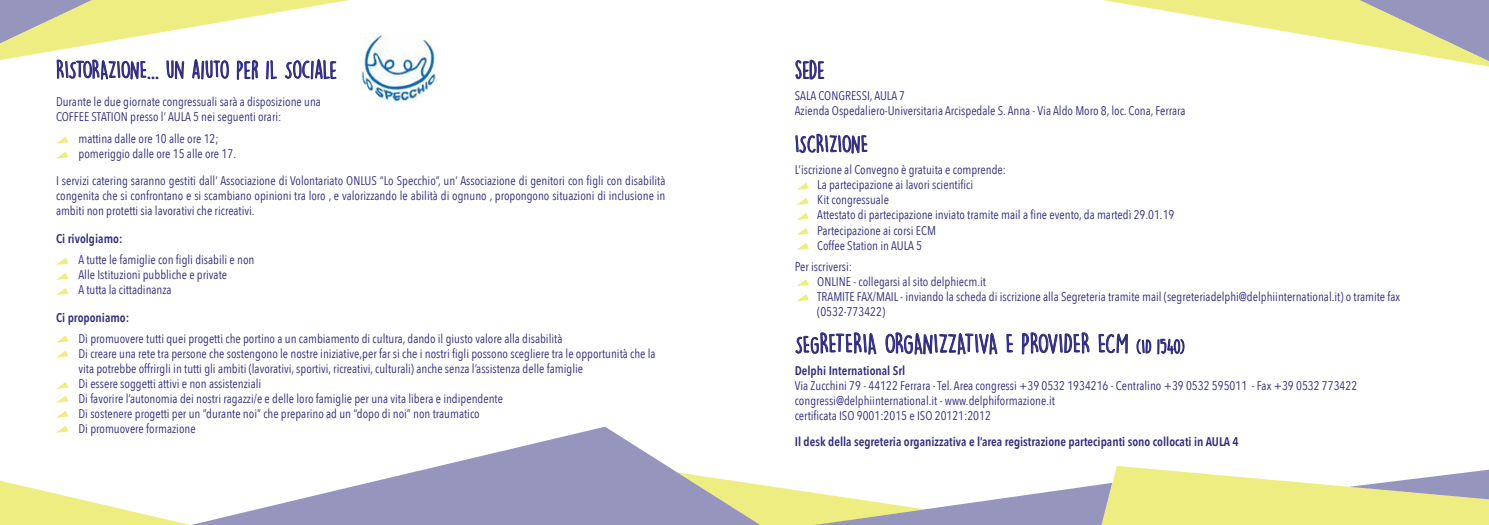
<style>
.page{position:relative;width:1489px;height:525px;background:#fff}
.page>*{position:absolute;margin:0;border:0;box-sizing:border-box;transform-origin:0 0}
.t1{font:25px "DK Lemon Yellow Sun";color:#2e2c7e}
.t2{font:22.5px "DK Lemon Yellow Sun";color:#2e2c7e}
.t3{font:12.5px/15px "Avenir Next Condensed";color:#2e2c7e}
.t4{font:600 12.5px "Avenir Next Condensed";color:#2e2c7e}
.s1{font-size:22.5px}
.s2{font-size:17.5px}
</style>
<div class="page">
<svg style="left:0;top:480px;width:71px;height:44px"></svg>
<svg style="left:1103px;top:0;width:385px;height:67px"></svg>
<svg style="left:71px;top:426px;width:606px;height:98px"></svg>
<svg style="left:795px;top:59px;width:29px;height:20px"></svg>
<svg style="left:795px;top:332px;width:81px;height:23px"></svg>
<svg style="left:885px;top:332px;width:112px;height:23px"></svg>
<svg style="left:1006px;top:334px;width:7px;height:18px"></svg>
<svg style="left:1021px;top:332px;width:68px;height:23px"></svg>
<svg style="left:1098px;top:333px;width:29px;height:20px"></svg>
<svg style="left:1136px;top:339px;width:15px;height:16px"></svg>
<svg style="left:1157px;top:338px;width:27px;height:17px"></svg>
<svg style="left:0;top:0;width:349px;height:80px"></svg>
<svg style="left:677px;top:466px;width:811px;height:58px"></svg>
<svg style="left:795px;top:133px;width:72px;height:72px"></svg>
<svg style="left:797px;top:213px;width:11px;height:7px"></svg>
<svg style="left:797px;top:228px;width:11px;height:7px"></svg>
<svg style="left:797px;top:243px;width:11px;height:7px"></svg>
<svg style="left:797px;top:279px;width:11px;height:7px"></svg>
<svg style="left:797px;top:294px;width:11px;height:7px"></svg>
<svg style="left:57px;top:136px;width:11px;height:7px"></svg>
<svg style="left:57px;top:151px;width:11px;height:7px"></svg>
<svg style="left:56px;top:258px;width:12px;height:7px"></svg>
<svg style="left:56px;top:273px;width:12px;height:7px"></svg>
<svg style="left:56px;top:288px;width:12px;height:7px"></svg>
<svg style="left:57px;top:335px;width:11px;height:7px"></svg>
<svg style="left:57px;top:350px;width:11px;height:7px"></svg>
<svg style="left:57px;top:395px;width:11px;height:7px"></svg>
<svg style="left:57px;top:410px;width:11px;height:7px"></svg>
<svg style="left:57px;top:425px;width:11px;height:7px"></svg>
<svg style="left:56px;top:382px;width:12px;height:7px"></svg>
<img style="left:360px;top:33px;width:78px;height:69px">
<h2 class="t2" style="left:56px;top:56px;width:283px">RISTORAZIONE… UN AIUTO PER IL SOCIALE</h2>
<p class="t3" style="left:56px;top:94px;width:266px">Durante le due giornate congressuali sarà a disposizione una<br>COFFEE STATION presso l’ AULA 5 nei seguenti orari:</p>
<p class="t3" style="left:78px;top:130px;width:159px">mattina dalle ore 10 alle ore 12; pomeriggio dalle ore 15 alle ore 17.</p>
<p class="t3" style="left:56px;top:173px;width:611px;text-align:justify">I servizi catering saranno gestiti dall’ Associazione di Volontariato ONLUS “Lo Specchio”, un’ Associazione di genitori con figli con disabilità congenita che si confrontano e si scambiano opinioni tra loro , e valorizzando le abilità di ognuno , propongono situazioni di inclusione in ambiti non protetti sia lavorativi che ricreativi.</p>
<p class="t4" style="left:56px;top:227px;width:68px">Ci rivolgiamo:</p>
<p class="t3" style="left:78px;top:251px;width:177px">A tutte le famiglie con figli disabili e non<br>Alle Istituzioni pubbliche e private<br>A tutta la cittadinanza</p>
<p class="t4" style="left:56px;top:306px;width:75px">Ci proponiamo:</p>
<p class="t3" style="left:78px;top:330px;width:578px">Di promuovere tutti quei progetti che portino a un cambiamento di cultura, dando il giusto valore alla disabilità<br>Di creare una rete tra persone che sostengono le nostre iniziative,per far si che i nostri figli possono scegliere tra le opportunità che la vita potrebbe offrirgli in tutti gli ambiti (lavorativi, sportivi, ricreativi, culturali) anche senza l’assistenza delle famiglie<br>Di essere soggetti attivi e non assistenziali<br>Di favorire l’autonomia dei nostri ragazzi/e e delle loro famiglie per una vita libera e indipendente<br>Di sostenere progetti per un “durante noi” che preparino ad un “dopo di noi” non traumatico<br>Di promuovere formazione</p>
<h2 class="t2" style="left:794px;top:56px;width:32px">SEDE</h2>
<p class="t3" style="left:794px;top:88px;width:392px">SALA CONGRESSI, AULA 7<br>Azienda Ospedaliero-Universitaria Arcispedale S. Anna - Via Aldo Moro 8, loc. Cona, Ferrara</p>
<h2 class="t2" style="left:794px;top:130px;width:75px">ISCRIZIONE</h2>
<p class="t3" style="left:817px;top:162px;width:358px;text-indent:-22px">L’iscrizione al Convegno è gratuita e comprende:<br>La partecipazione ai lavori scientifici<br>Kit congressuale<br>Attestato di partecipazione inviato tramite mail a fine evento, da martedì 29.01.19<br>Partecipazione ai corsi ECM<br>Coffee Station in AULA 5</p>
<p class="t3" style="left:817px;top:258px;width:584px;text-indent:-22px">Per iscriversi:<br>ONLINE - collegarsi al sito delphiecm.it<br>TRAMITE FAX/MAIL - inviando la scheda di iscrizione alla Segreteria tramite mail (segreteriadelphi@delphiinternational.it) o tramite fax (0532-773422)</p>
<h1 class="t1" style="left:794px;top:328px;width:391px"><span class="s1">SEG</span>RETERIA ORGANIZZATIVA E PROVIDER ECM <span class="s2">(ID 1540)</span></h1>
<p class="t4" style="left:794px;top:359px;width:112px">Delphi International Srl</p>
<p class="t3" style="left:794px;top:377px;width:564px">Via Zucchini 79 - 44122 Ferrara - Tel. Area congressi +39 0532 1934216 - Centralino +39 0532 595011 - Fax +39 0532 773422 congressi@delphiinternational.it - www.delphiformazione.it<br>certificata ISO 9001:2015 e ISO 20121:2012</p>
<p class="t4" style="left:794px;top:431px;width:445px">Il desk della segreteria organizzativa e l’area registrazione partecipanti sono collocati in AULA 4</p>
</div>
